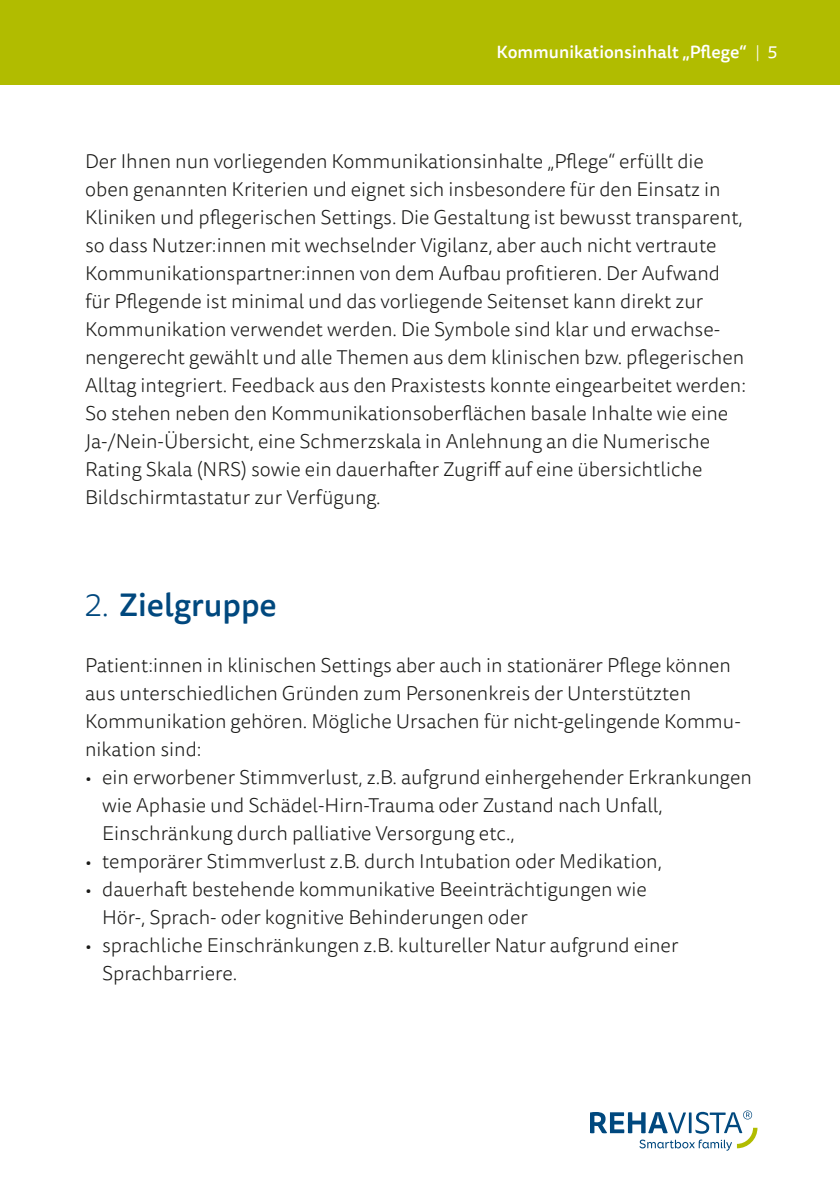
<style>
.page{position:relative;width:840px;height:1191px;background:#fff}
.page>*{position:absolute;margin:0;border:0;box-sizing:border-box;transform-origin:0 0}
.t1{font:500 32px "Tisa Sans Pro";color:#00487e}
.P_Lauftext{font:300 20px/28px "Tisa Sans Pro";color:#1a1a18}
.t2{font:500 17.4px "Tisa Sans Pro";color:#fff}
.s1{font-weight:300}
.s2{font-weight:400}
</style>
<div class="page">
<div style="left:0;top:0;width:839px;height:85px;background:#b1bc00"></div>
<svg style="left:590px;top:1110px;width:167px;height:40px"></svg>
<p class="t2" style="left:496px;top:40px;width:282px">Kommunikationsinhalt „Pflege“ <span class="s1">|</span> <span class="s2">5</span></p>
<p class="P_Lauftext" style="left:85px;top:148px;width:662px">Der Ihnen nun vorliegenden Kommunikationsinhalte „Pflege“ erfüllt die oben genannten Kriterien und eignet sich insbesondere für den Einsatz in Kliniken und pflegerischen Settings. Die Gestaltung ist bewusst transparent, so dass Nutzer:innen mit wechselnder Vigilanz, aber auch nicht vertraute Kommunikationspartner:innen von dem Aufbau profitieren. Der Aufwand für Pflegende ist minimal und das vorliegende Seitenset kann direkt zur Kommunikation verwendet werden. Die Symbole sind klar und erwachse&shy;nengerecht gewählt und alle Themen aus dem klinischen bzw. pflegerischen Alltag integriert. Feedback aus den Praxistests konnte eingearbeitet werden:<br>So stehen neben den Kommunikationsoberflächen basale Inhalte wie eine Ja-/Nein-Übersicht, eine Schmerzskala in Anlehnung an die Numerische Rating Skala (NRS) sowie ein dauerhafter Zugriff auf eine übersichtliche Bildschirmtastatur zur Verfügung.</p>
<p class="t1" style="left:85px;top:582px;width:193px"><span class="s1">2.</span> Zielgruppe</p>
<p class="P_Lauftext" style="left:85px;top:652px;width:657px">Patient:innen in klinischen Settings aber auch in stationärer Pflege können aus unterschiedlichen Gründen zum Personenkreis der Unterstützten Kommunikation gehören. Mögliche Ursachen für nicht-gelingende Kommu&shy;nikation sind:</p>
<p class="P_Lauftext" style="left:102px;top:764px;width:651px;text-indent:-17px">• ein erworbener Stimmverlust, z.B. aufgrund einhergehender Erkrankungen wie Aphasie und Schädel-Hirn-Trauma oder Zustand nach Unfall,<br>Einschränkung durch palliative Versorgung etc.,</p>
<p class="P_Lauftext" style="left:85px;top:848px;width:578px">• temporärer Stimmverlust z.B. durch Intubation oder Medikation,</p>
<p class="P_Lauftext" style="left:102px;top:876px;width:546px;text-indent:-17px">• dauerhaft bestehende kommunikative Beeinträchtigungen wie<br>Hör-, Sprach- oder kognitive Behinderungen oder</p>
<p class="P_Lauftext" style="left:102px;top:932px;width:577px;text-indent:-17px">• sprachliche Einschränkungen z.B. kultureller Natur aufgrund einer<br>Sprachbarriere.</p>
</div>
